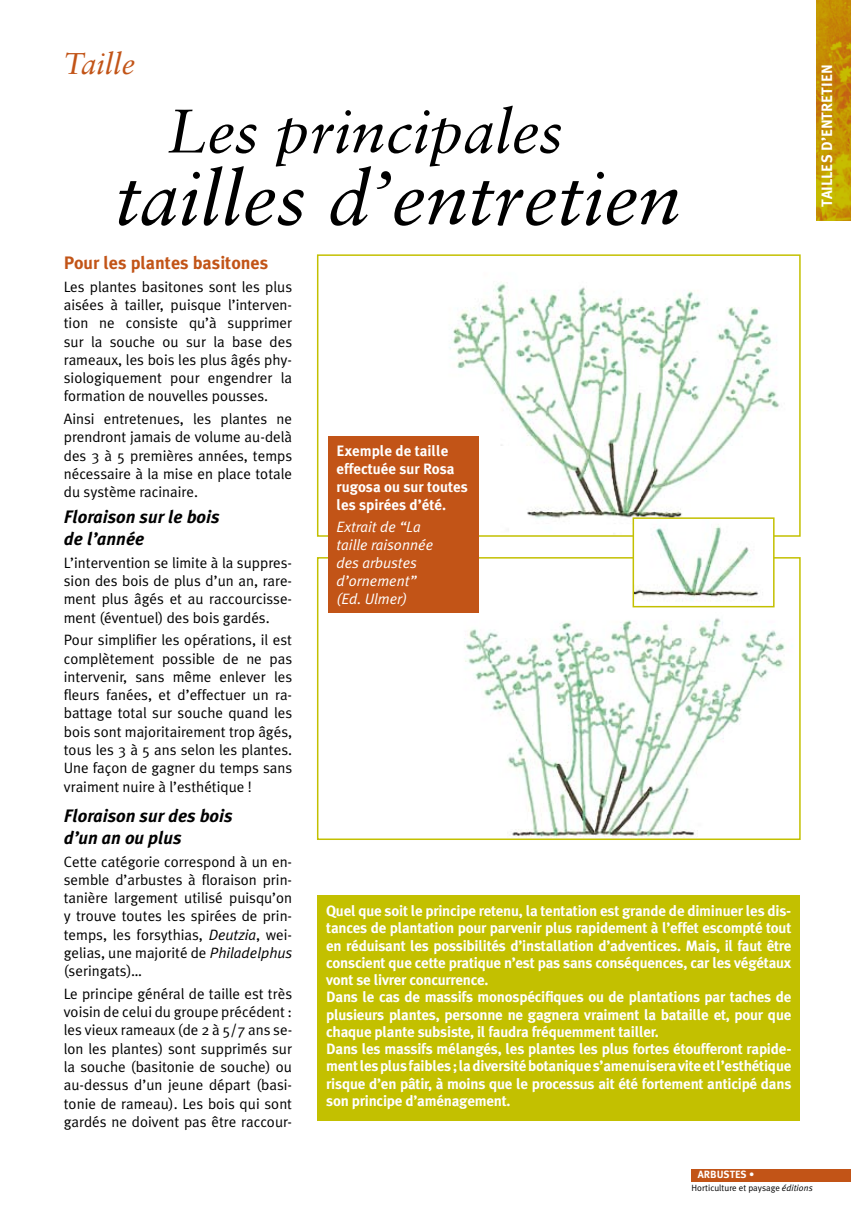
<style>
.page{position:relative;width:851px;height:1212px;background:#fff}
.page>*{position:absolute;margin:0;border:0;box-sizing:border-box;transform-origin:0 0}
.t1{font:italic 76.5px "Sabon";color:#000}
.t2{font:italic 61.5px "Sabon";color:#000}
.t3{font:italic 30px "Sabon";color:#c25417}
.t4{font:italic 700 18px/21.9px "Meta Plus";color:#000}
.t5{font:700 18px "Meta Plus";color:#c25417}
.t6{font:15px/18.3px "Meta Plus Normal";color:#000;text-align:justify}
.t7{font:700 15px/17.2px "Meta Plus";letter-spacing:-.015em;color:#fff}
.t8{font:italic 15px/18px "Meta Plus Normal";color:#fff}
.t9{font:15px "Meta Plus Bold Caps";color:#fff}
.t10{font:700 10.5px "Meta Plus";color:#fff}
.t11{font:9px "Meta Plus Normal";color:#000}
.s1{font-style:italic}
</style>
<div class="page">
<img style="left:816px;top:0;width:34px;height:220px">
<div style="left:691px;top:1169px;width:159px;height:13px;background:#c25417"></div>
<img style="left:449px;top:283px;width:330px;height:251px">
<div style="left:317px;top:254px;width:483px;height:283px;border:2px solid #c3c000"></div>
<img style="left:464px;top:587px;width:321px;height:250px">
<div style="left:317px;top:557px;width:483px;height:283px;border:2px solid #c3c000"></div>
<div style="left:328px;top:436px;width:150px;height:177px;background:#c25417"></div>
<img style="left:635px;top:520px;width:136px;height:84px">
<div style="left:632px;top:517px;width:142px;height:90px;border:2px solid #c3c000"></div>
<div style="left:317px;top:896px;width:482px;height:225px;background:#c3c000"></div>
<h3 class="t3" style="left:64px;top:46px;width:73px">Taille</h3>
<h2 class="t2" style="left:166px;top:96px;width:398px">Les principales</h2>
<h1 class="t1" style="left:115px;top:154px;width:567px">tailles d’entretien</h1>
<p class="t5" style="left:64px;top:252px;width:206px">Pour les plantes basitones</p>
<p class="t6" style="left:64px;top:277px;width:230px">Les plantes basitones sont les plus aisées à tailler, puisque l’interven&shy;tion ne consiste qu’à supprimer sur la souche ou sur la base des rameaux, les bois les plus âgés phy&shy;siologiquement pour engendrer la formation de nouvelles pousses.</p>
<p class="t6" style="left:64px;top:409px;width:230px">Ainsi entretenues, les plantes ne prendront jamais de volume au-delà des 3 à 5 premières années, temps nécessaire à la mise en place totale du système racinaire.</p>
<p class="t4" style="left:64px;top:506px;width:157px">Floraison sur le bois de l’année</p>
<p class="t6" style="left:64px;top:553px;width:230px">L’intervention se limite à la suppres&shy;sion des bois de plus d’un an, rare&shy;ment plus âgés et au raccourcisse&shy;ment (éventuel) des bois gardés.</p>
<p class="t6" style="left:64px;top:631px;width:230px">Pour simplifier les opérations, il est complètement possible de ne pas intervenir, sans même enlever les fleurs fanées, et d’effectuer un ra&shy;battage total sur souche quand les bois sont majoritairement trop âgés, tous les 3 à 5 ans selon les plantes.<br>Une façon de gagner du temps sans vraiment nuire à l’esthétique !</p>
<p class="t4" style="left:64px;top:805px;width:170px">Floraison sur des bois d’un an ou plus</p>
<p class="t6" style="left:64px;top:852px;width:230px">Cette catégorie correspond à un en&shy;semble d’arbustes à floraison prin&shy;tanière largement utilisé puisqu’on y trouve toutes les spirées de prin&shy;temps, les forsythias, <span class="s1">Deutzia</span>, wei&shy;gelias, une majorité de <span class="s1">Philadelphus </span>(seringats)…</p>
<p class="t6" style="left:64px;top:984px;width:230px">Le principe général de taille est très voisin de celui du groupe précédent : les vieux rameaux (de 2 à 5/7 ans se&shy;lon les plantes) sont supprimés sur la souche (basitonie de souche) ou au-dessus d’un jeune départ (basi&shy;tonie de rameau). Les bois qui sont gardés ne doivent pas être raccour-</p>
<p class="t7" style="left:336px;top:442px;width:133px;line-height:18px">Exemple de taille effectuée sur Rosa rugosa ou sur toutes les spirées d’été.</p>
<p class="t8" style="left:336px;top:518px;width:98px">Extrait de “La taille raisonnée des arbustes d’ornement” (Ed. Ulmer)</p>
<p class="t7" style="left:326px;top:902px;width:466px">Quel que soit le principe retenu, la tentation est grande de diminuer les dis&shy;tances de plantation pour parvenir plus rapidement à l’effet escompté tout en réduisant les possibilités d’installation d’adventices. Mais, il faut être conscient que cette pratique n’est pas sans conséquences, car les végétaux vont se livrer concurrence.<br>Dans le cas de massifs monospécifiques ou de plantations par taches de plusieurs plantes, personne ne gagnera vraiment la bataille et, pour que chaque plante subsiste, il faudra fréquemment tailler.<br>Dans les massifs mélangés, les plantes les plus fortes étoufferont rapide&shy;ment les plus faibles; la diversité botanique s’amenuisera vite et l’esthétique risque d’en pâtir, à moins que le processus ait été fortement anticipé dans son principe d’aménagement.</p>
<p class="t9" style="left:818px;top:207px;width:144px;rotate:-90deg">tailles d’entretien</p>
<p class="t10" style="left:697px;top:1168px;width:58px">Arbustes •</p>
<p class="t11" style="left:691px;top:1182px;width:123px">Horticulture et paysage <span class="s1">éditions</span></p>
</div>
